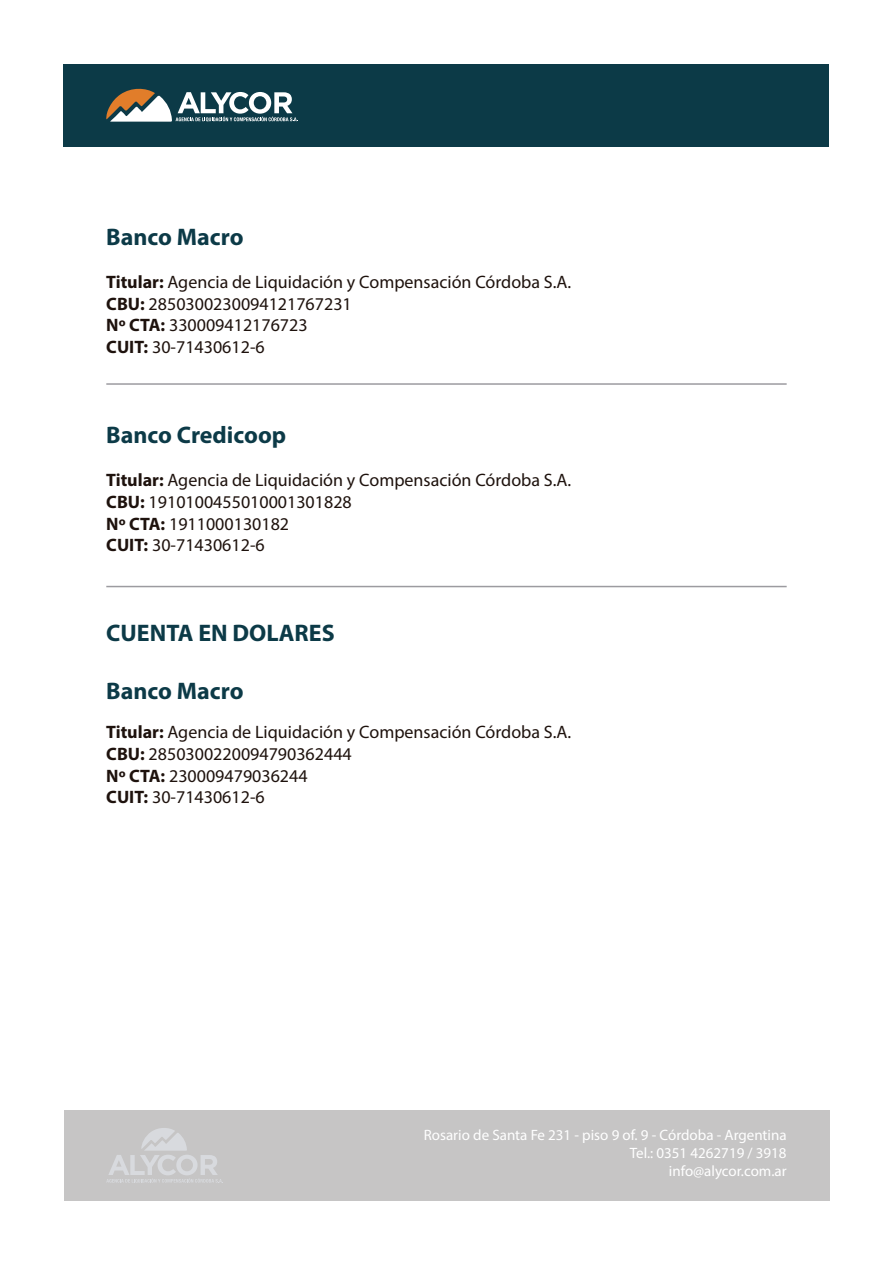
<style>
.page{position:relative;width:893px;height:1263px;background:#fff}
.page>*{position:absolute;margin:0;border:0;box-sizing:border-box;transform-origin:0 0}
.t1{font:700 24px "Myriad Pro";color:#0c3a47}
.t2{font:18px/21.6px "Myriad Pro";color:#1e120d}
.t3{font:15px/18px "Myriad Pro";color:#fff;text-align:right}
.s1{font-weight:700}
</style>
<div class="page">
<div style="left:64px;top:64px;width:765px;height:82px;background:#0c3a47"></div>
<svg style="left:106px;top:88px;width:192px;height:34px"></svg>
<div style="left:64px;top:1110px;width:766px;height:90px;background:#c6c5c5"></div>
<svg style="left:107px;top:1128px;width:116px;height:55px"></svg>
<hr style="left:106px;top:383px;width:681px;height:2px;background:#9c9ba0">
<hr style="left:106px;top:586px;width:681px;height:1px;background:#9c9ba0">
<h1 class="t1" style="left:106px;top:221px;width:139px">Banco Macro</h1>
<p class="t2" style="left:106px;top:271px;width:466px"><span class="s1">Titular:</span> Agencia de Liquidación y Compensación Córdoba S.A.<br><span class="s1">CBU:</span> 2850300230094121767231<br><span class="s1">Nº CTA:</span> 330009412176723<br><span class="s1">CUIT:</span> 30-71430612-6</p>
<h1 class="t1" style="left:106px;top:419px;width:181px">Banco Credicoop</h1>
<p class="t2" style="left:106px;top:469px;width:466px"><span class="s1">Titular:</span> Agencia de Liquidación y Compensación Córdoba S.A.<br><span class="s1">CBU:</span> 1910100455010001301828<br><span class="s1">Nº CTA:</span> 1911000130182<br><span class="s1">CUIT:</span> 30-71430612-6</p>
<h1 class="t1" style="left:106px;top:617px;width:230px">CUENTA EN DOLARES</h1>
<h1 class="t1" style="left:106px;top:675px;width:139px">Banco Macro</h1>
<p class="t2" style="left:106px;top:721px;width:466px"><span class="s1">Titular:</span> Agencia de Liquidación y Compensación Córdoba S.A.<br><span class="s1">CBU:</span> 2850300220094790362444<br><span class="s1">Nº CTA:</span> 230009479036244<br><span class="s1">CUIT:</span> 30-71430612-6</p>
<p class="t3" style="left:424px;top:1126px;width:364px">Rosario de Santa Fe 231 - piso 9 of. 9 - Córdoba - Argentina<br>Tel.: 0351 4262719 / 3918<br>info@alycor.com.ar</p>
</div>
